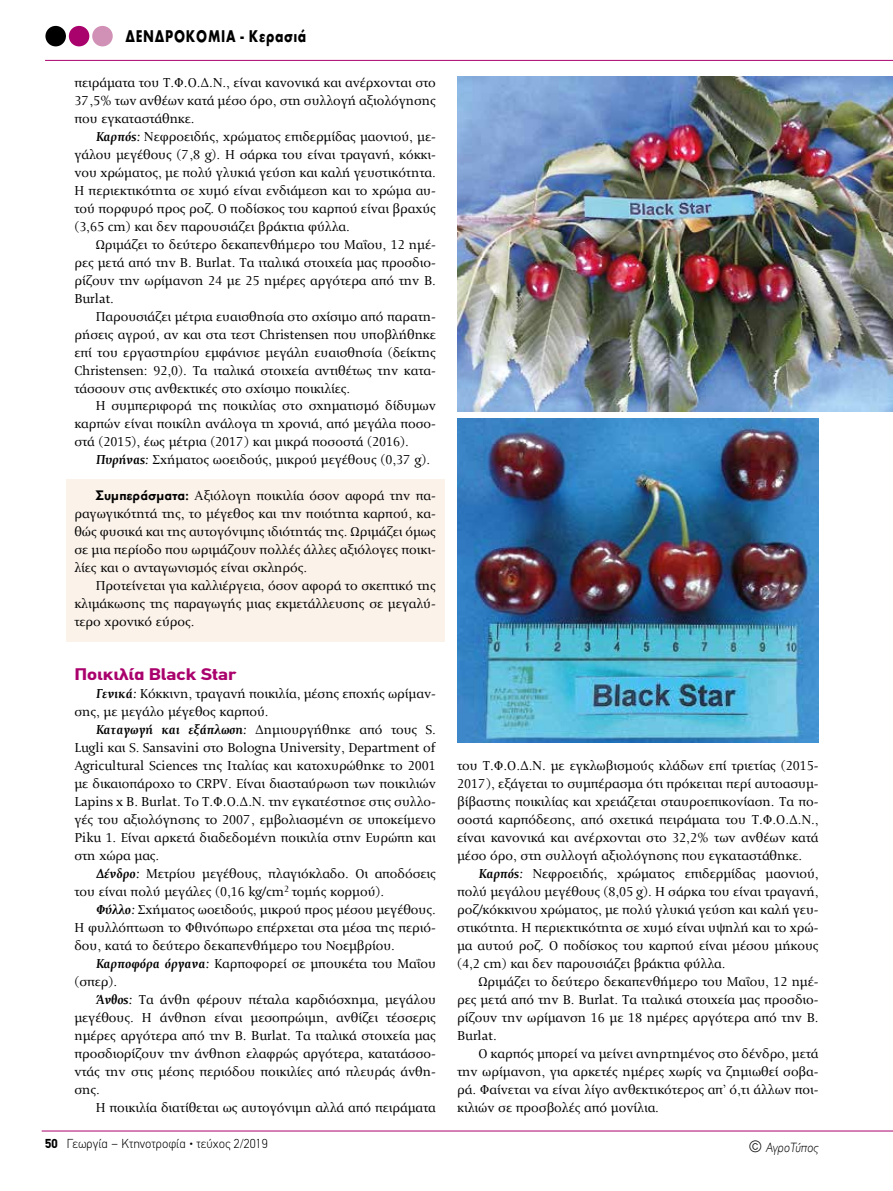
<style>
.page{position:relative;width:893px;height:1191px;background:#fff}
.page>*{position:absolute;margin:0;border:0;box-sizing:border-box;transform-origin:0 0}
.t1{font:700 17.55px "Futura Greek";letter-spacing:.05em;color:#000;scale:.77 1}
.t2{font:700 16.5px "CF Din";color:#aa026d;scale:1.2 1}
.t3{font:14.25px/18px "Details Serif Text";color:#000;text-align:justify}
.t4{font:italic 300 13.5px "Gill Sans Hel TF";color:#000}
.t5{font:300 12.75px "CF Din";color:#000}
.s1{font-weight:700;font-style:italic}
.s2{font-family:"Futura Greek";font-weight:600}
.s3{font-weight:700}
.s4{font-style:normal;font-size:15.75px}
</style>
<div class="page">
<hr style="left:42px;top:1130px;width:851px;height:1px;background:#aa026d">
<hr style="left:45px;top:60px;width:848px;height:1px;background:#aa026d">
<div style="left:45px;top:26px;width:21px;height:20px;background:#000;border-radius:50%"></div>
<div style="left:69px;top:26px;width:20px;height:20px;background:#aa026d;border-radius:50%"></div>
<div style="left:92px;top:26px;width:21px;height:20px;background:#d190b6;border-radius:50%"></div>
<div style="left:66px;top:479px;width:378px;height:162px;background:#fbf2ea"></div>
<img style="left:457px;top:77px;width:436px;height:334px">
<img style="left:457px;top:419px;width:362px;height:324px">
<p class="t1" style="left:125px;top:26px;width:237px">ΔΕΝΔΡΟΚΟΜΙΑ - Κερασιά</p>
<p class="t3" style="left:74px;top:73px;width:363px">πειράματα του Τ.Φ.Ο.Δ.Ν., είναι κανονικά και ανέρχονται στο 37,5% των ανθέων κατά μέσο όρο, στη συλλογή αξιολόγησης που εγκαταστάθηκε.</p>
<p class="t3" style="left:74px;top:127px;width:363px;text-indent:21px"><span class="s1">Καρπός:</span> Νεφροειδής, χρώματος επιδερμίδας μαονιού, με&shy;γάλου μεγέθους (7,8 g). Η σάρκα του είναι τραγανή, κόκκι&shy;νου χρώματος, με πολύ γλυκιά γεύση και καλή γευστικότητα.<br>Η περιεκτικότητα σε χυμό είναι ενδιάμεση και το χρώμα αυ&shy;τού πορφυρό προς ροζ. Ο ποδίσκος του καρπού είναι βραχύς (3,65 cm) και δεν παρουσιάζει βράκτια φύλλα.</p>
<p class="t3" style="left:74px;top:235px;width:363px;text-indent:21px">Ωριμάζει το δεύτερο δεκαπενθήμερο του Μαΐου, 12 ημέ&shy;ρες μετά από την B. Burlat. Τα ιταλικά στοιχεία μας προσδιο&shy;ρίζουν την ωρίμανση 24 με 25 ημέρες αργότερα από την B.<br>Burlat.</p>
<p class="t3" style="left:74px;top:307px;width:363px;text-indent:21px">Παρουσιάζει μέτρια ευαισθησία στο σχίσιμο από παρατη&shy;ρήσεις αγρού, αν και στα τεστ Christensen που υποβλήθηκε επί του εργαστηρίου εμφάνισε μεγάλη ευαισθησία (δείκτης Christensen: 92,0). Τα ιταλικά στοιχεία αντιθέτως την κατα&shy;τάσσουν στις ανθεκτικές στο σχίσιμο ποικιλίες.</p>
<p class="t3" style="left:74px;top:397px;width:363px;text-indent:21px">Η συμπεριφορά της ποικιλίας στο σχηματισμό δίδυμων καρπών είναι ποικίλη ανάλογα τη χρονιά, από μεγάλα ποσο&shy;στά (2015), έως μέτρια (2017) και μικρά ποσοστά (2016).</p>
<p class="t3" style="left:96px;top:450px;width:336px"><span class="s1">Πυρήνας:</span> Σχήματος ωοειδούς, μικρού μεγέθους (0,37 g).</p>
<p class="t3" style="left:74px;top:486px;width:363px;text-indent:21px"><span class="s2">Συμπεράσματα:</span> Αξιόλογη ποικιλία όσον αφορά την πα&shy;ραγωγικότητά της, το μέγεθος και την ποιότητα καρπού, κα&shy;θώς φυσικά και της αυτογόνιμης ιδιότητάς της. Ωριμάζει όμως σε μια περίοδο που ωριμάζουν πολλές άλλες αξιόλογες ποικι&shy;λίες και ο ανταγωνισμός είναι σκληρός.</p>
<p class="t3" style="left:74px;top:576px;width:363px;text-indent:21px">Προτείνεται για καλλιέργεια, όσον αφορά το σκεπτικό της κλιμάκωσης της παραγωγής μιας εκμετάλλευσης σε μεγαλύ&shy;τερο χρονικό εύρος.</p>
<p class="t2" style="left:74px;top:665px;width:136px">Ποικιλία Black Star</p>
<p class="t3" style="left:74px;top:684px;width:363px;text-indent:21px"><span class="s1">Γενικά:</span> Κόκκινη, τραγανή ποικιλία, μέσης εποχής ωρίμαν&shy;σης, με μεγάλο μέγεθος καρπού.</p>
<p class="t3" style="left:74px;top:720px;width:363px;text-indent:21px"><span class="s1">Καταγωγή και εξάπλωση:</span> Δημιουργήθηκε από τους S.<br>Lugli και S. Sansavini στο Bologna University, Department of Agricultural Sciences της Ιταλίας και κατοχυρώθηκε το 2001 με δικαιοπάροχο το CRPV. Είναι διασταύρωση των ποικιλιών Lapins x B. Burlat. Το Τ.Φ.Ο.Δ.Ν. την εγκατέστησε στις συλλο&shy;γές του αξιολόγησης το 2007, εμβολιασμένη σε υποκείμενο Piku 1. Είναι αρκετά διαδεδομένη ποικιλία στην Ευρώπη και στη χώρα μας.</p>
<p class="t3" style="left:74px;top:864px;width:363px;text-indent:21px"><span class="s1">Δένδρο:</span> Μετρίου μεγέθους, πλαγιόκλαδο. Οι αποδόσεις του είναι πολύ μεγάλες (0,16 kg/cm<sup>2</sup> τομής κορμού).</p>
<p class="t3" style="left:74px;top:900px;width:363px;text-indent:21px"><span class="s1">Φύλλο:</span> Σχήματος ωοειδούς, μικρού προς μέσου μεγέθους.<br>Η φυλλόπτωση το Φθινόπωρο επέρχεται στα μέσα της περιό&shy;δου, κατά το δεύτερο δεκαπενθήμερο του Νοεμβρίου.</p>
<p class="t3" style="left:74px;top:954px;width:363px;text-indent:21px"><span class="s1">Καρποφόρα όργανα:</span> Καρποφορεί σε μπουκέτα του Μαΐου (σπερ).</p>
<p class="t3" style="left:74px;top:990px;width:363px;text-indent:21px"><span class="s1">Άνθος:</span> Τα άνθη φέρουν πέταλα καρδιόσχημα, μεγάλου μεγέθους. Η άνθηση είναι μεσοπρώιμη, ανθίζει τέσσερις ημέρες αργότερα από την B. Burlat. Τα ιταλικά στοιχεία μας προσδιορίζουν την άνθηση ελαφρώς αργότερα, κατατάσσο&shy;ντάς την στις μέσης περιόδου ποικιλίες από πλευράς άνθη&shy;σης.</p>
<p class="t3" style="left:96px;top:1097px;width:342px">Η ποικιλία διατίθεται ως αυτογόνιμη αλλά από πειράματα</p>
<p class="t3" style="left:457px;top:756px;width:363px">του Τ.Φ.Ο.Δ.Ν. με εγκλωβισμούς κλάδων επί τριετίας (2015- 2017), εξάγεται το συμπέρασμα ότι πρόκειται περί αυτοασυμ&shy;βίβαστης ποικιλίας και χρειάζεται σταυροεπικονίαση. Τα πο&shy;σοστά καρπόδεσης, από σχετικά πειράματα του Τ.Φ.Ο.Δ.Ν., είναι κανονικά και ανέρχονται στο 32,2% των ανθέων κατά μέσο όρο, στη συλλογή αξιολόγησης που εγκαταστάθηκε.</p>
<p class="t3" style="left:457px;top:864px;width:363px;text-indent:21px"><span class="s1">Καρπός:</span> Νεφροειδής, χρώματος επιδερμίδας μαονιού, πολύ μεγάλου μεγέθους (8,05 g). Η σάρκα του είναι τραγανή, ροζ/κόκκινου χρώματος, με πολύ γλυκιά γεύση και καλή γευ&shy;στικότητα. Η περιεκτικότητα σε χυμό είναι υψηλή και το χρώ&shy;μα αυτού ροζ. Ο ποδίσκος του καρπού είναι μέσου μήκους (4,2 cm) και δεν παρουσιάζει βράκτια φύλλα.</p>
<p class="t3" style="left:457px;top:972px;width:363px;text-indent:21px">Ωριμάζει το δεύτερο δεκαπενθήμερο του Μαΐου, 12 ημέ&shy;ρες μετά από την B. Burlat. Τα ιταλικά στοιχεία μας προσδιο&shy;ρίζουν την ωρίμανση 16 με 18 ημέρες αργότερα από την B.<br>Burlat.</p>
<p class="t3" style="left:457px;top:1044px;width:363px;text-indent:21px">Ο καρπός μπορεί να μείνει ανηρτημένος στο δένδρο, μετά την ωρίμανση, για αρκετές ημέρες χωρίς να ζημιωθεί σοβα&shy;ρά. Φαίνεται να είναι λίγο ανθεκτικότερος απ’ ό,τι άλλων ποι&shy;κιλιών σε προσβολές από μονίλια.</p>
<p class="t5" style="left:45px;top:1137px;width:224px"><span class="s3">50</span> Γεωργία – Κτηνοτροφία • τεύχος 2/2019</p>
<p class="t4" style="left:749px;top:1140px;width:71px"><span class="s4">©</span> ΑγροΤύπος</p>
</div>
